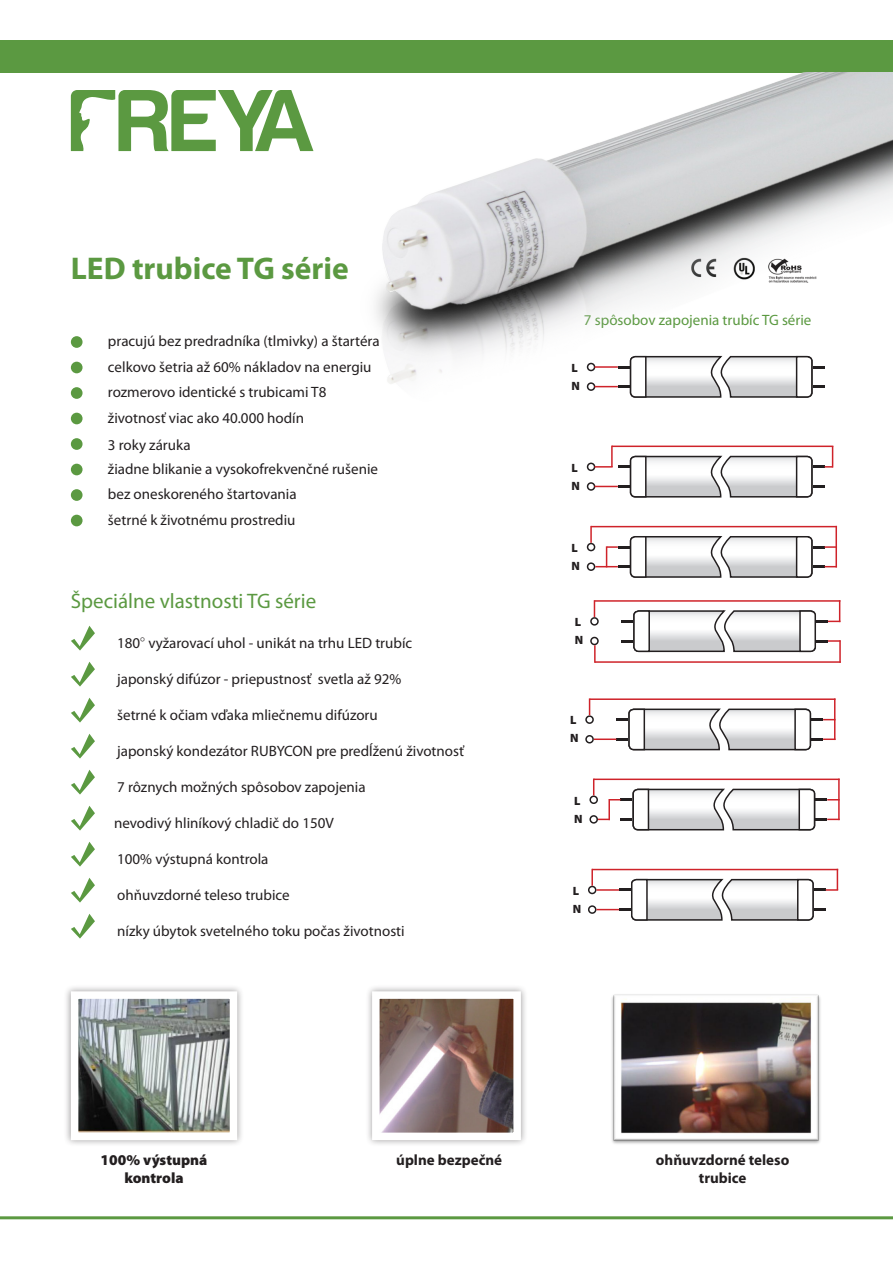
<style>
.page{position:relative;width:893px;height:1263px;background:#fff}
.page>*{position:absolute;margin:0;border:0;box-sizing:border-box;transform-origin:0 0}
.t1{font:700 31.5px "Myriad Pro";color:#5b9941}
.t2{font:21px "Myriad Pro";color:#5b9941}
.t3{font:15px "Myriad Pro";color:#231f20}
.t4{font:700 15px "Myriad Pro";color:#231f20}
.t5{font:15px "Myriad Pro";color:#5b9941}
.t6{font:900 15px/18px "Myriad Pro";color:#231f20;text-align:center}
.t7{font:900 12px "Myriad Pro";color:#231f20}
.s1{font-family:"Square 721 BT"}
</style>
<div class="page">
<div style="left:587px;top:463px;width:8px;height:8px;border:2px solid #231f20;border-radius:50%"></div>
<div style="left:587px;top:482px;width:8px;height:9px;border:2px solid #231f20;border-radius:50%"></div>
<svg style="left:594px;top:446px;width:239px;height:52px"></svg>
<hr style="left:611px;top:446px;width:2px;height:21px;background:#cf232a">
<div style="left:587px;top:543px;width:8px;height:8px;border:2px solid #231f20;border-radius:50%"></div>
<div style="left:587px;top:562px;width:8px;height:9px;border:2px solid #231f20;border-radius:50%"></div>
<svg style="left:590px;top:526px;width:247px;height:52px"></svg>
<hr style="left:835px;top:526px;width:2px;height:41px;background:#cf232a">
<div style="left:590px;top:617px;width:9px;height:9px;border:2px solid #231f20;border-radius:50%"></div>
<div style="left:590px;top:637px;width:9px;height:8px;border:2px solid #231f20;border-radius:50%"></div>
<hr style="left:594px;top:600px;width:246px;height:2px;background:#cf232a">
<svg style="left:594px;top:600px;width:1px;height:17px"></svg>
<svg style="left:621px;top:600px;width:219px;height:53px"></svg>
<hr style="left:595px;top:661px;width:246px;height:2px;background:#cf232a">
<svg style="left:594px;top:645px;width:2px;height:18px"></svg>
<hr style="left:839px;top:640px;width:2px;height:23px;background:#cf232a">
<div style="left:585px;top:715px;width:9px;height:9px;border:2px solid #231f20;border-radius:50%"></div>
<div style="left:585px;top:735px;width:9px;height:8px;border:2px solid #231f20;border-radius:50%"></div>
<svg style="left:616px;top:708px;width:219px;height:43px"></svg>
<hr style="left:590px;top:698px;width:245px;height:2px;background:#cf232a">
<svg style="left:589px;top:698px;width:1px;height:17px"></svg>
<hr style="left:594px;top:738px;width:22px;height:2px;background:#cf232a">
<hr style="left:834px;top:698px;width:1px;height:42px;background:#cf232a">
<div style="left:589px;top:795px;width:9px;height:9px;border:2px solid #231f20;border-radius:50%"></div>
<div style="left:589px;top:815px;width:9px;height:9px;border:2px solid #231f20;border-radius:50%"></div>
<svg style="left:593px;top:778px;width:247px;height:53px"></svg>
<hr style="left:838px;top:778px;width:2px;height:42px;background:#cf232a">
<div style="left:588px;top:886px;width:8px;height:8px;border:2px solid #231f20;border-radius:50%"></div>
<div style="left:588px;top:905px;width:8px;height:9px;border:2px solid #231f20;border-radius:50%"></div>
<svg style="left:591px;top:869px;width:247px;height:52px"></svg>
<img style="left:611px;top:994px;width:210px;height:150px">
<div style="left:0;top:40px;width:893px;height:33px;background:#5b9941"></div>
<svg style="left:71px;top:90px;width:242px;height:61px"></svg>
<div style="left:71px;top:336px;width:12px;height:12px;background:#5b9941;border-radius:50%"></div>
<div style="left:71px;top:362px;width:12px;height:11px;background:#5b9941;border-radius:50%"></div>
<div style="left:71px;top:387px;width:12px;height:12px;background:#5b9941;border-radius:50%"></div>
<div style="left:71px;top:413px;width:12px;height:11px;background:#5b9941;border-radius:50%"></div>
<div style="left:71px;top:438px;width:12px;height:12px;background:#5b9941;border-radius:50%"></div>
<div style="left:71px;top:464px;width:12px;height:11px;background:#5b9941;border-radius:50%"></div>
<div style="left:71px;top:489px;width:12px;height:12px;background:#5b9941;border-radius:50%"></div>
<div style="left:71px;top:515px;width:12px;height:11px;background:#5b9941;border-radius:50%"></div>
<svg style="left:71px;top:626px;width:24px;height:24px"></svg>
<svg style="left:71px;top:662px;width:24px;height:24px"></svg>
<svg style="left:71px;top:698px;width:24px;height:24px"></svg>
<svg style="left:71px;top:734px;width:24px;height:24px"></svg>
<svg style="left:71px;top:770px;width:24px;height:24px"></svg>
<svg style="left:71px;top:806px;width:24px;height:24px"></svg>
<svg style="left:71px;top:842px;width:24px;height:24px"></svg>
<svg style="left:71px;top:878px;width:24px;height:24px"></svg>
<svg style="left:71px;top:914px;width:24px;height:24px"></svg>
<div style="left:365px;top:984px;width:163px;height:163px;background:#f8f7f8"></div>
<svg style="left:369px;top:988px;width:156px;height:156px"></svg>
<img style="left:375px;top:73px;width:518px;height:325px">
<div style="left:63px;top:984px;width:181px;height:163px;background:#f8f7f8"></div>
<svg style="left:67px;top:988px;width:174px;height:155px"></svg>
<hr style="left:0;top:1216px;width:893px;height:3px;background:#5b9941">
<p class="t1" style="left:71px;top:248px;width:279px">LED trubice TG série</p>
<p class="t3" style="left:108px;top:332px;width:273px">pracujú bez predradníka (tlmivky) a štartéra</p>
<p class="t3" style="left:108px;top:358px;width:265px">celkovo šetria až 60% nákladov na energiu</p>
<p class="t3" style="left:108px;top:383px;width:220px">rozmerovo identické s trubicami T8</p>
<p class="t3" style="left:108px;top:409px;width:198px">životnosť viac ako 40.000 hodín</p>
<p class="t3" style="left:108px;top:436px;width:84px">3 roky záruka</p>
<p class="t3" style="left:108px;top:460px;width:272px">žiadne blikanie a vysokofrekvenčné rušenie</p>
<p class="t3" style="left:108px;top:485px;width:190px">bez oneskoreného štartovania</p>
<p class="t3" style="left:108px;top:511px;width:189px">šetrné k životnému prostrediu</p>
<p class="t2" style="left:71px;top:588px;width:247px">Špeciálne vlastnosti TG série</p>
<p class="t3" style="left:117px;top:633px;width:297px">180<span class="s1">°</span> vyžarovací uhol - unikát na trhu LED trubíc</p>
<p class="t3" style="left:117px;top:669px;width:286px">japonský difúzor - priepustnosť svetla až 92%</p>
<p class="t3" style="left:117px;top:705px;width:262px">šetrné k očiam vďaka mliečnemu difúzoru</p>
<p class="t3" style="left:117px;top:741px;width:348px">japonský kondezátor RUBYCON pre predĺženú životnosť</p>
<p class="t3" style="left:117px;top:777px;width:250px">7 rôznych možných spôsobov zapojenia</p>
<p class="t3" style="left:114px;top:813px;width:221px">nevodivý hliníkový chladič do 150V</p>
<p class="t3" style="left:117px;top:849px;width:153px">100% výstupná kontrola</p>
<p class="t3" style="left:117px;top:885px;width:174px">ohňuvzdorné teleso trubice</p>
<p class="t3" style="left:117px;top:921px;width:289px">nízky úbytok svetelného toku počas životnosti</p>
<p class="t5" style="left:584px;top:311px;width:229px">7 spôsobov zapojenia trubíc TG série</p>
<p class="t7" style="left:571px;top:360px;width:8px">L</p>
<p class="t7" style="left:571px;top:378px;width:10px">N</p>
<p class="t7" style="left:571px;top:459px;width:8px">L</p>
<p class="t7" style="left:571px;top:477px;width:10px">N</p>
<p class="t7" style="left:571px;top:540px;width:8px">L</p>
<p class="t7" style="left:571px;top:558px;width:10px">N</p>
<p class="t7" style="left:575px;top:614px;width:8px">L</p>
<p class="t7" style="left:575px;top:632px;width:10px">N</p>
<p class="t7" style="left:570px;top:712px;width:8px">L</p>
<p class="t7" style="left:570px;top:730px;width:10px">N</p>
<p class="t7" style="left:574px;top:792px;width:8px">L</p>
<p class="t7" style="left:574px;top:810px;width:10px">N</p>
<p class="t7" style="left:573px;top:883px;width:8px">L</p>
<p class="t7" style="left:573px;top:901px;width:10px">N</p>
<p class="t6" style="left:101px;top:1150px;width:108px">100% výstupná kontrola</p>
<p class="t4" style="left:396px;top:1150px;width:107px">úplne bezpečné</p>
<p class="t4" style="left:656px;top:1150px;width:135px">ohňuvzdorné teleso</p>
<p class="t4" style="left:699px;top:1168px;width:49px">trubice</p>
</div>
